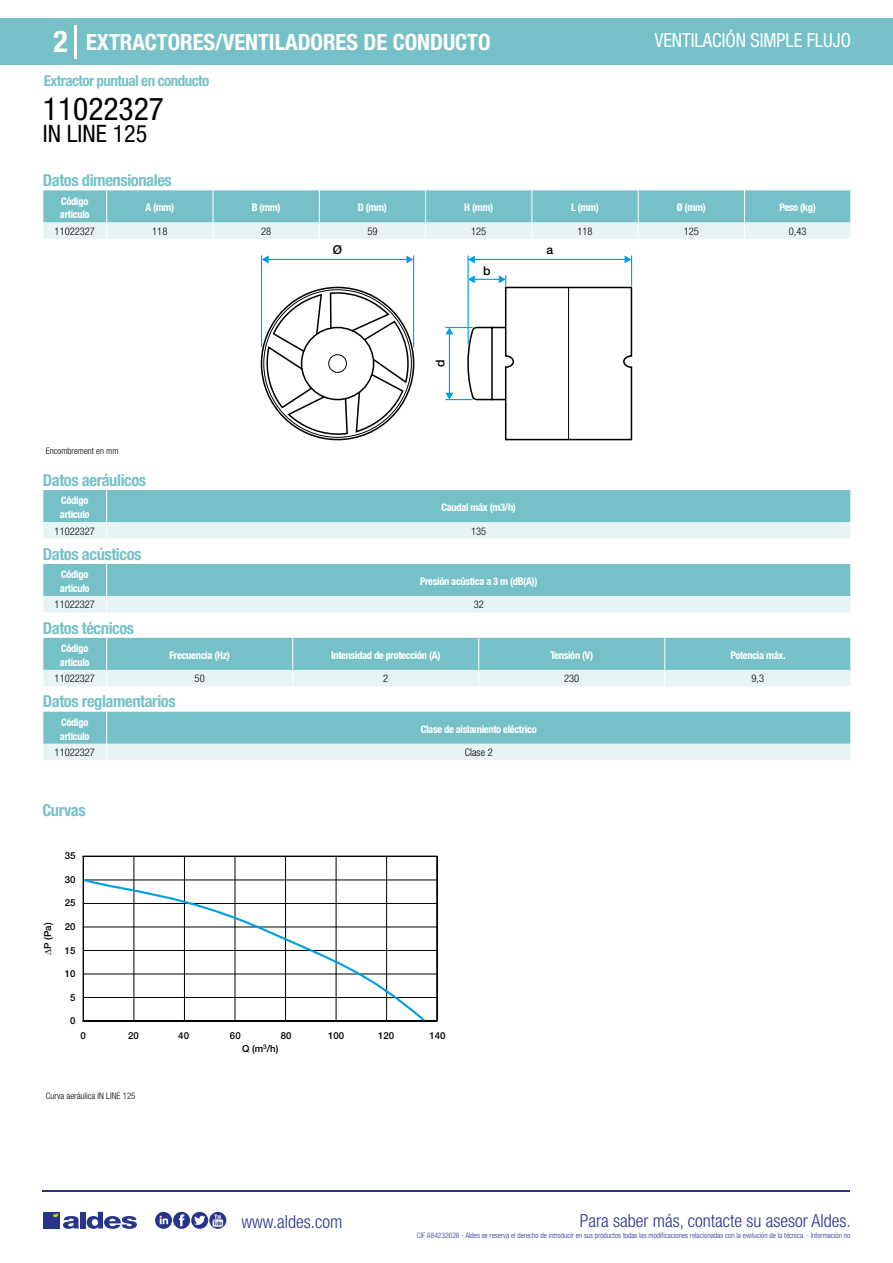
<style>
.page{position:relative;width:893px;height:1263px;background:#fff}
.page>*{position:absolute;margin:0;border:0;box-sizing:border-box;transform-origin:0 0}
.t1{font:condensed 31.5px "Helvetica Neue LT Std";color:#000}
.t2{font:700 condensed 30px "Helvetica Neue LT Std";color:#fff}
.t3{font:condensed 24px "Helvetica Neue LT Std";color:#000}
.t4{font:700 condensed 22.5px "Helvetica Neue LT Std";color:#fff}
.t5{font:condensed 19.5px "Helvetica Neue LT Std";color:#fff;scale:.95 1}
.t6{font:300 condensed 18px "Helvetica Neue";color:#28348b}
.t7{font:700 condensed 16.5px "Helvetica Neue LT Std";letter-spacing:-.025em;color:#76c1c7}
.t8{font:700 condensed 15px "Helvetica Neue LT Std";letter-spacing:-.035em;color:#76c1c7}
.t9{font:500 12.15px "Helvetica Neue";color:#000}
.t10{font:700 condensed 10.5px/13.5px "Helvetica Neue";letter-spacing:-.03em;color:#fff}
.t11{font:300 condensed 10.5px "Helvetica Neue";color:#000}
.t12{font:500 9.6px "Helvetica Neue";color:#000}
.t13{font:300 condensed 9px "Helvetica Neue";color:#000}
.t14{font:300 condensed 7.5px "Helvetica Neue";color:#28348b}
</style>
<div class="page">
<div style="left:0;top:18px;width:893px;height:46px;background:#76c1c7"></div>
<hr style="left:74px;top:25px;width:2px;height:33px;background:#fff">
<hr style="left:43px;top:1190px;width:807px;height:1px;background:#28348b">
<svg style="left:155px;top:1212px;width:71px;height:17px"></svg>
<div style="left:43px;top:1212px;width:17px;height:16px;background:#28348b"></div>
<div style="left:80px;top:1212px;width:6px;height:16px;background:#28348b"></div>
<svg style="left:87px;top:1212px;width:50px;height:17px"></svg>
<svg style="left:53px;top:1213px;width:26px;height:16px"></svg>
<svg style="left:43px;top:190px;width:808px;height:49px;background:#9fd3d7"></svg>
<svg style="left:261px;top:288px;width:154px;height:152px"></svg>
<div style="left:329px;top:354px;width:18px;height:19px;border:1px solid #000;border-radius:50%"></div>
<hr style="left:413px;top:255px;width:1px;height:92px;background:#009fe3">
<hr style="left:261px;top:255px;width:1px;height:92px;background:#009fe3">
<hr style="left:267px;top:259px;width:141px;height:1px;background:#009fe3">
<svg style="left:262px;top:255px;width:7px;height:8px"></svg>
<svg style="left:406px;top:255px;width:7px;height:8px"></svg>
<hr style="left:631px;top:255px;width:1px;height:31px;background:#009fe3">
<hr style="left:467px;top:255px;width:2px;height:89px;background:#009fe3">
<hr style="left:474px;top:259px;width:152px;height:1px;background:#009fe3">
<svg style="left:468px;top:255px;width:7px;height:8px"></svg>
<svg style="left:625px;top:255px;width:6px;height:8px"></svg>
<svg style="left:445px;top:275px;width:187px;height:165px"></svg>
<svg style="left:43px;top:490px;width:808px;height:49px;background:#9ed2d7"></svg>
<svg style="left:43px;top:564px;width:808px;height:48px;background:#9cd1d6"></svg>
<svg style="left:43px;top:638px;width:808px;height:48px;background:#9cd2d6"></svg>
<svg style="left:43px;top:712px;width:808px;height:48px;background:#9dd2d6"></svg>
<hr style="left:134px;top:856px;width:1px;height:165px;background:#000">
<hr style="left:184px;top:856px;width:1px;height:165px;background:#000">
<hr style="left:235px;top:856px;width:1px;height:165px;background:#000">
<hr style="left:285px;top:856px;width:1px;height:165px;background:#000">
<hr style="left:336px;top:856px;width:1px;height:165px;background:#000">
<hr style="left:386px;top:856px;width:1px;height:165px;background:#000">
<hr style="left:83px;top:1021px;width:354px;height:1px;background:#000">
<hr style="left:83px;top:997px;width:354px;height:1px;background:#000">
<hr style="left:83px;top:974px;width:354px;height:1px;background:#000">
<hr style="left:83px;top:950px;width:354px;height:1px;background:#000">
<hr style="left:83px;top:927px;width:354px;height:1px;background:#000">
<hr style="left:83px;top:903px;width:354px;height:1px;background:#000">
<hr style="left:83px;top:880px;width:354px;height:1px;background:#000">
<svg style="left:82px;top:877px;width:345px;height:145px"></svg>
<div style="left:83px;top:856px;width:355px;height:165px;border:1px solid #000"></div>
<h2 class="t2" style="left:54px;top:24px;width:16px">2</h2>
<h3 class="t4" style="left:86px;top:28px;width:406px">EXTRACTORES/VENTILADORES DE CONDUCTO</h3>
<h3 class="t5" style="left:655px;top:29px;width:208px">VENTILACIÓN SIMPLE FLUJO</h3>
<h3 class="t8" style="left:44px;top:71px;width:167px">Extractor puntual en conducto</h3>
<h1 class="t1" style="left:43px;top:91px;width:122px">11022327</h1>
<h3 class="t3" style="left:43px;top:120px;width:106px">IN LINE 125</h3>
<h3 class="t7" style="left:43px;top:170px;width:130px">Datos dimensionales</h3>
<p class="t10" style="left:60px;top:194px;width:31px">Código articulo</p>
<p class="t10" style="left:145px;top:201px;width:30px">A (mm)</p>
<p class="t10" style="left:252px;top:201px;width:30px">B (mm)</p>
<p class="t10" style="left:358px;top:201px;width:31px">D (mm)</p>
<p class="t10" style="left:464px;top:201px;width:30px">H (mm)</p>
<p class="t10" style="left:571px;top:201px;width:29px">L (mm)</p>
<p class="t10" style="left:677px;top:201px;width:30px">Ø (mm)</p>
<p class="t10" style="left:779px;top:201px;width:38px">Peso (kg)</p>
<p class="t11" style="left:55px;top:225px;width:42px">11022327</p>
<p class="t11" style="left:152px;top:225px;width:17px">118</p>
<p class="t11" style="left:261px;top:225px;width:12px">28</p>
<p class="t11" style="left:367px;top:225px;width:12px">59</p>
<p class="t11" style="left:471px;top:225px;width:17px">125</p>
<p class="t11" style="left:577px;top:225px;width:17px">118</p>
<p class="t11" style="left:684px;top:225px;width:17px">125</p>
<p class="t11" style="left:789px;top:225px;width:19px">0,43</p>
<p class="t9" style="left:546px;top:243px;width:8px">a</p>
<p class="t9" style="left:483px;top:263px;width:9px">b</p>
<p class="t9" style="left:333px;top:243px;width:11px">Ø</p>
<p class="t9" style="left:433px;top:367px;width:9px;rotate:-90deg">d</p>
<p class="t13" style="left:46px;top:446px;width:74px">Encombrement en mm</p>
<h3 class="t7" style="left:43px;top:470px;width:105px">Datos aeráulicos</h3>
<p class="t10" style="left:60px;top:494px;width:31px">Código articulo</p>
<p class="t10" style="left:441px;top:500px;width:76px">Caudal máx (m3/h)</p>
<p class="t11" style="left:55px;top:525px;width:42px">11022327</p>
<p class="t11" style="left:471px;top:525px;width:17px">135</p>
<h3 class="t7" style="left:43px;top:544px;width:100px">Datos acústicos</h3>
<p class="t10" style="left:60px;top:568px;width:31px">Código articulo</p>
<p class="t10" style="left:420px;top:574px;width:119px">Presión acústica a 3 m (dB(A))</p>
<p class="t11" style="left:55px;top:599px;width:42px">11022327</p>
<p class="t11" style="left:474px;top:599px;width:12px">32</p>
<h3 class="t7" style="left:43px;top:618px;width:93px">Datos técnicos</h3>
<p class="t10" style="left:60px;top:641px;width:31px">Código articulo</p>
<p class="t10" style="left:169px;top:648px;width:62px">Frecuencia (Hz)</p>
<p class="t10" style="left:331px;top:648px;width:111px">Intensidad de protección (A)</p>
<p class="t10" style="left:550px;top:648px;width:44px">Tensión (V)</p>
<p class="t10" style="left:730px;top:648px;width:57px">Potencia máx.</p>
<p class="t11" style="left:55px;top:673px;width:42px">11022327</p>
<p class="t11" style="left:195px;top:673px;width:12px">50</p>
<p class="t11" style="left:383px;top:673px;width:7px">2</p>
<p class="t11" style="left:564px;top:673px;width:17px">230</p>
<p class="t11" style="left:751px;top:673px;width:14px">9,3</p>
<h3 class="t7" style="left:43px;top:692px;width:134px">Datos reglamentarios</h3>
<p class="t10" style="left:60px;top:715px;width:31px">Código articulo</p>
<p class="t10" style="left:421px;top:722px;width:117px">Clase de aislamiento eléctrico</p>
<p class="t11" style="left:55px;top:746px;width:42px">11022327</p>
<p class="t11" style="left:465px;top:746px;width:29px">Clase 2</p>
<h3 class="t7" style="left:43px;top:800px;width:45px">Curvas</h3>
<p class="t12" style="left:65px;top:850px;width:12px">35</p>
<p class="t12" style="left:65px;top:873px;width:12px">30</p>
<p class="t12" style="left:42px;top:955px;width:34px;rotate:-90deg">∆P (Pa)</p>
<p class="t12" style="left:65px;top:897px;width:12px">25</p>
<p class="t12" style="left:65px;top:921px;width:12px">20</p>
<p class="t12" style="left:65px;top:944px;width:12px">15</p>
<p class="t12" style="left:65px;top:968px;width:12px">10</p>
<p class="t12" style="left:70px;top:992px;width:7px">5</p>
<p class="t12" style="left:70px;top:1015px;width:7px">0</p>
<p class="t12" style="left:81px;top:1030px;width:7px">0</p>
<p class="t12" style="left:128px;top:1030px;width:12px">20</p>
<p class="t12" style="left:178px;top:1030px;width:12px">40</p>
<p class="t12" style="left:230px;top:1030px;width:12px">60</p>
<p class="t12" style="left:281px;top:1030px;width:12px">80</p>
<p class="t12" style="left:328px;top:1030px;width:18px">100</p>
<p class="t12" style="left:378px;top:1030px;width:18px">120</p>
<p class="t12" style="left:429px;top:1030px;width:18px">140</p>
<p class="t12" style="left:242px;top:1043px;width:38px">Q (m<sup>3</sup>/h)</p>
<p class="t13" style="left:46px;top:1090px;width:91px">Curva aeráulica IN LINE 125</p>
<h3 class="t6" style="left:241px;top:1211px;width:102px">www.aldes.com</h3>
<h3 class="t6" style="left:580px;top:1211px;width:272px">Para saber más, contacte su asesor Aldes.</h3>
<p class="t14" style="left:417px;top:1230px;width:435px">CIF A84232628 - Aldes se reserva el derecho de introducir en sus productos todas las modificaciones relacionadas con la evolución de la técnica. - Información no</p>
</div>
